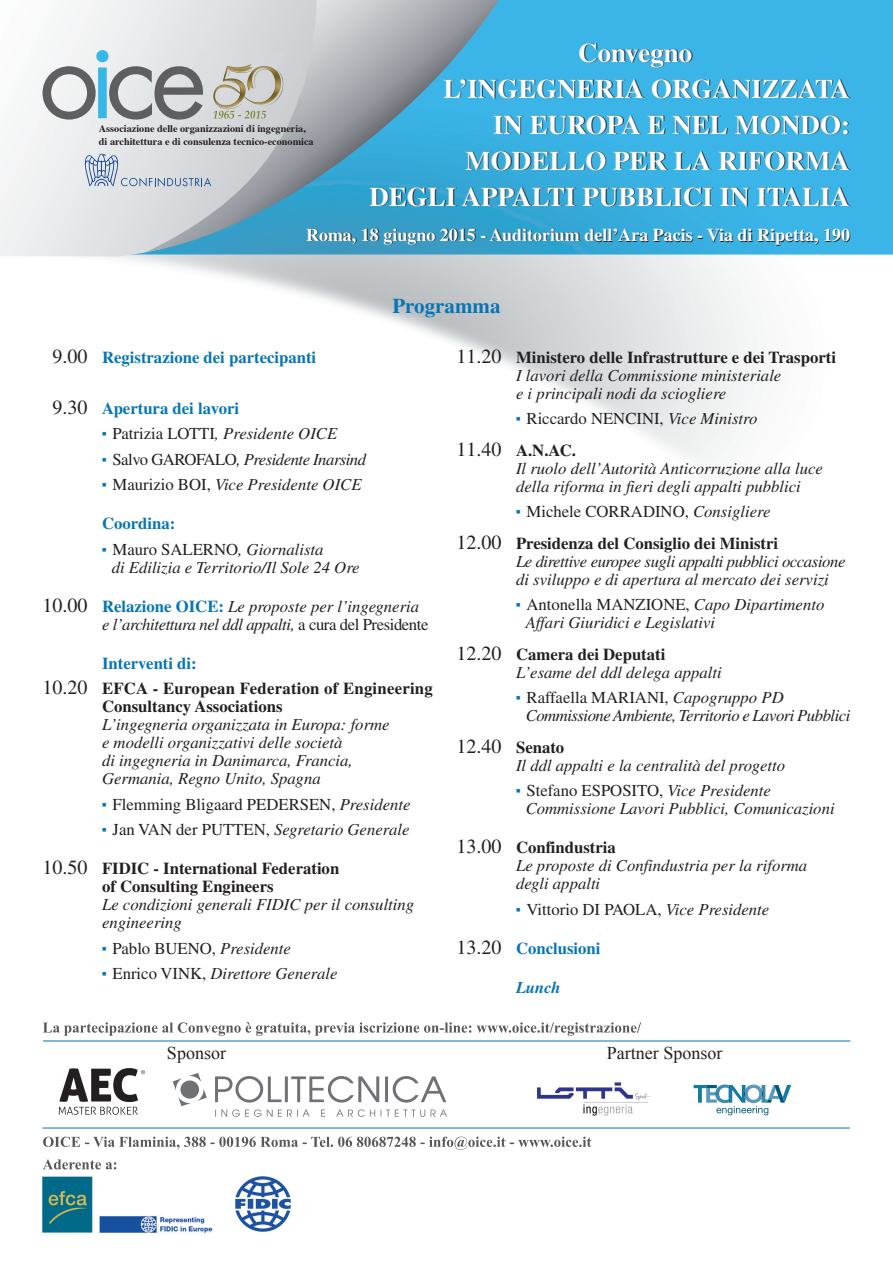
<style>
.page{position:relative;width:893px;height:1263px;background:#fff}
.page>*{position:absolute;margin:0;border:0;box-sizing:border-box;transform-origin:0 0}
.t1{font:700 27px "Times";color:#fff}
.t2{font:700 21px "Times";color:#0675b6}
.t3{font:700 18px "Times";color:#fff}
.t4{font:18px "Times New Roman";color:#231f20}
.t5{font:italic 16.65px/18px "Times";color:#231f20}
.t6{font:700 16.65px/25.5px "Times";color:#231f20}
.t7{font:italic 16.65px/18px "Times";letter-spacing:-.025em;color:#231f20}
.t8{font:16.65px/31.5px "Times";color:#231f20}
.t9{font:italic 16.65px/18px "Times";letter-spacing:-.03em;color:#231f20}
.t10{font:700 16.65px "Times";color:#0675b6}
.t11{font:italic 700 16.5px "Times";color:#0675b6}
.t12{font:700 10.2px/13.2px "Times";color:#231f20}
.s1{font-weight:400;font-size:20.1px;color:#231f20}
.s2{font-style:normal}
.s3{font-style:normal;font-size:20.1px}
.s4{font-weight:700;font-style:normal;color:#0675b6}
.s5{color:#0675b6}
.s6{font-weight:400;font-size:20.1px}
.s7{font-style:italic}
.s8{font-weight:700;font-style:normal}
.s9{font-size:20.1px}
.s10{font-weight:700}
.s11{font-weight:400}
.s12{font-weight:400;font-style:italic}
</style>
<div class="page">
<img style="left:107px;top:0;width:786px;height:465px">
<svg style="left:0;top:0;width:563px;height:257px"></svg>
<svg style="left:146px;top:0;width:447px;height:252px"></svg>
<img style="left:183px;top:51px;width:118px;height:72px">
<div style="left:96px;top:50px;width:13px;height:12px;background:#37b6e8;border-radius:50%"></div>
<svg style="left:43px;top:66px;width:161px;height:54px"></svg>
<svg style="left:84px;top:154px;width:127px;height:32px"></svg>
<img style="left:42px;top:1176px;width:171px;height:58px">
<img style="left:235px;top:1176px;width:55px;height:56px">
<svg style="left:43px;top:1136px;width:69px;height:11px"></svg>
<svg style="left:43px;top:1159px;width:52px;height:10px"></svg>
<hr style="left:43px;top:1128px;width:807px;height:1px;background:#0675b6">
<svg style="left:59px;top:1068px;width:86px;height:47px"></svg>
<img style="left:172px;top:1073px;width:275px;height:44px">
<hr style="left:43px;top:1040px;width:807px;height:1px;background:#0675b6">
<svg style="left:43px;top:1022px;width:43px;height:14px"></svg>
<svg style="left:694px;top:1084px;width:97px;height:31px"></svg>
<img style="left:537px;top:1082px;width:114px;height:34px">
<h1 class="t1" style="left:578px;top:43px;width:116px">Convegno</h1>
<h1 class="t1" style="left:443px;top:79px;width:408px">L’INGEGNERIA ORGANIZZATA</h1>
<h1 class="t1" style="left:493px;top:115px;width:359px">IN EUROPA E NEL MONDO:</h1>
<h1 class="t1" style="left:465px;top:151px;width:386px">MODELLO PER LA RIFORMA</h1>
<h1 class="t1" style="left:369px;top:187px;width:482px">DEGLI APPALTI PUBBLICI IN ITALIA</h1>
<p class="t3" style="left:306px;top:229px;width:545px">Roma, 18 giugno 2015 - Auditorium dell’Ara Pacis - Via di Ripetta, 190</p>
<p class="t12" style="left:99px;top:123px;width:216px">Associazione delle organizzazioni di ingegneria, di architettura e di consulenza tecnico-economica</p>
<p class="t2" style="left:392px;top:299px;width:110px">Programma</p>
<p class="t10" style="left:53px;top:351px;width:265px"><span class="s1">9.00</span> Registrazione dei partecipanti</p>
<p class="t10" style="left:53px;top:402px;width:188px"><span class="s1">9.30</span> Apertura dei lavori</p>
<p class="t5" style="left:102px;top:426px;width:237px"><sup>■</sup> <span class="s2">Patrizia LOTTI</span>, Presidente OICE</p>
<p class="t9" style="left:102px;top:452px;width:266px"><sup>■</sup> <span class="s2">Salvo GAROFALO</span>, Presidente Inarsind</p>
<p class="t5" style="left:102px;top:477px;width:261px"><sup>■</sup> <span class="s2">Maurizio BOI,</span> Vice Presidente OICE</p>
<p class="t10" style="left:102px;top:518px;width:75px">Coordina:</p>
<p class="t5" style="left:112px;top:542px;width:249px;text-indent:-10px"><sup>■</sup> <span class="s2">Mauro SALERNO</span>, Giornalista<br>di Edilizia e Territorio/Il Sole 24 Ore</p>
<p class="t7" style="left:102px;top:599px;width:328px;text-indent:-60px"><span class="s3">10.00</span> <span class="s4">Relazione OICE:</span> Le proposte per l’ingegneria e l’architettura nel ddl appalti, <span class="s2">a cura del Presidente</span></p>
<p class="t6" style="left:43px;top:652px;width:392px;text-indent:60px"><span class="s5">Interventi di:<br></span><span class="s6">10.20</span> EFCA - European Federation of Engineering</p>
<p class="t6" style="left:102px;top:695px;width:182px">Consultancy Associations</p>
<p class="t5" style="left:102px;top:717px;width:289px">L’ingegneria organizzata in Europa: forme e modelli organizzativi delle società<br>di ingegneria in Danimarca, Francia, Germania, Regno Unito, Spagna</p>
<p class="t8" style="left:102px;top:790px;width:310px"><sup>■</sup> Flemming Bligaard PEDERSEN, <span class="s7">Presidente</span></p>
<p class="t5" style="left:102px;top:822px;width:309px"><sup>■</sup> <span class="s2">Jan VAN der PUTTEN,</span> Segretario Generale</p>
<p class="t6" style="left:43px;top:861px;width:298px;line-height:18px;text-align:center"><span class="s6">10.50</span> FIDIC - International Federation of Consulting Engineers</p>
<p class="t5" style="left:102px;top:897px;width:314px">Le condizioni generali FIDIC per il consulting engineering</p>
<p class="t8" style="left:102px;top:934px;width:190px"><sup>■</sup> Pablo BUENO, <span class="s7">Presidente</span></p>
<p class="t5" style="left:102px;top:966px;width:237px"><sup>■</sup> <span class="s2">Enrico VINK,</span> Direttore Generale</p>
<p class="t5" style="left:516px;top:350px;width:321px;text-indent:-60px"><span class="s3">11.20</span> <span class="s8">Ministero delle Infrastrutture e dei Trasporti<br></span>I lavori della Commissione ministeriale<br>e i principali nodi da sciogliere</p>
<p class="t8" style="left:456px;top:405px;width:302px;text-indent:60px"><sup>■</sup> Riccardo NENCINI, <span class="s7">Vice Ministro<br></span><span class="s9">11.40</span> <span class="s10">A.N.AC.</span></p>
<p class="t5" style="left:516px;top:461px;width:308px">Il ruolo dell’Autorità Anticorruzione alla luce della riforma in fieri degli appalti pubblici</p>
<p class="t6" style="left:456px;top:497px;width:323px;line-height:31.5px;text-indent:60px"><sup>■</sup> <span class="s11">Michele CORRADINO,</span> <span class="s12">Consigliere<br></span><span class="s6">12.00</span> Presidenza del Consiglio dei Ministri</p>
<p class="t7" style="left:516px;top:554px;width:331px">Le direttive europee sugli appalti pubblici occasione di sviluppo e di apertura al mercato dei servizi</p>
<p class="t5" style="left:526px;top:597px;width:300px;text-indent:-10px"><sup>■</sup> <span class="s2">Antonella MANZIONE,</span> Capo Dipartimento<br>Affari Giuridici e Legislativi</p>
<p class="t5" style="left:516px;top:647px;width:207px;text-indent:-60px"><span class="s3">12.20</span> <span class="s8">Camera dei Deputati<br></span>L’esame del ddl delega appalti</p>
<p class="t9" style="left:526px;top:690px;width:326px;text-indent:-10px"><sup>■</sup> <span class="s2">Raffaella MARIANI,</span> Capogruppo PD<br>Commissione Ambiente, Territorio e Lavori Pubblici</p>
<p class="t5" style="left:516px;top:740px;width:271px;text-indent:-60px"><span class="s3">12.40</span> <span class="s8">Senato<br></span>Il ddl appalti e la centralità del progetto</p>
<p class="t5" style="left:526px;top:783px;width:310px;text-indent:-10px"><sup>■</sup> <span class="s2">Stefano ESPOSITO,</span> Vice Presidente<br>Commissione Lavori Pubblici, Comunicazioni</p>
<p class="t5" style="left:516px;top:840px;width:293px;text-indent:-60px"><span class="s3">13.00</span> <span class="s8">Confindustria<br></span>Le proposte di Confindustria per la riforma degli appalti</p>
<p class="t8" style="left:516px;top:895px;width:255px"><sup>■</sup> Vittorio DI PAOLA, <span class="s7">Vice Presidente</span></p>
<p class="t10" style="left:456px;top:942px;width:145px"><span class="s1">13.20</span> Conclusioni</p>
<p class="t11" style="left:516px;top:981px;width:46px">Lunch</p>
<p class="t4" style="left:167px;top:1043px;width:61px">Sponsor</p>
<p class="t4" style="left:607px;top:1043px;width:117px">Partner Sponsor</p>
</div>
